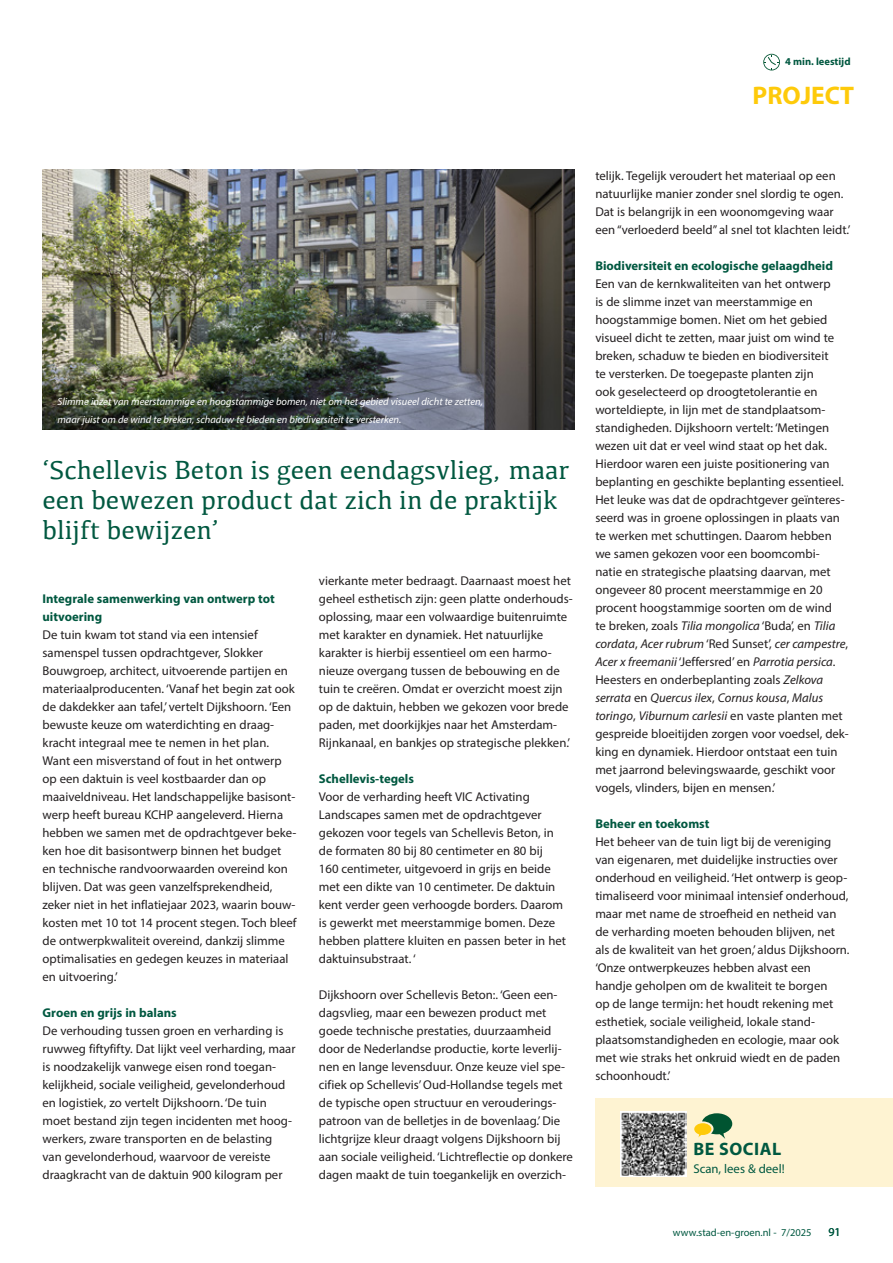
<style>
.page{position:relative;width:893px;height:1263px;background:#fff}
.page>*{position:absolute;margin:0;border:0;box-sizing:border-box;transform-origin:0 0}
.t1{font:27px/30px "Kefa";color:#005840}
.t2{font:700 25.5px "Myriad Pro";color:#feca0a}
.t3{font:700 18px "Myriad Pro";letter-spacing:.03em;color:#005840}
.t4{font:12.75px/18px "Myriad Pro";color:#231f20}
.t5{font:700 12.75px/18px "Myriad Pro";color:#005840}
.t6{font:12.75px "Myriad Pro";color:#005840}
.t7{font:12px "Myriad Pro";color:#005840}
.t8{font:italic 10.5px/18px "Myriad Pro";color:#fff}
.t9{font:10.5px "Myriad Pro";color:#005840}
.t10{font:700 10.5px "Myriad Pro";color:#005840}
.s1{font-style:italic}
</style>
<div class="page">
<img style="left:43px;top:170px;width:531px;height:259px">
<svg style="left:763px;top:54px;width:17px;height:16px"></svg>
<div style="left:595px;top:1098px;width:298px;height:88px;background:#fef3d2"></div>
<img style="left:621px;top:1111px;width:65px;height:66px">
<svg style="left:694px;top:1113px;width:38px;height:26px"></svg>
<p class="t10" style="left:785px;top:54px;width:67px">4 min. leestijd</p>
<h2 class="t2" style="left:753px;top:78px;width:103px">PROJECT</h2>
<p class="t8" style="left:57px;top:392px;width:427px">Slimme inzet van meerstammige en hoogstammige bomen, niet om het gebied visueel dicht te zetten, maar juist om de wind te breken, schaduw te bieden en biodiversiteit te versterken.</p>
<h1 class="t1" style="left:43px;top:454px;width:528px">‘Schellevis Beton is geen eendagsvlieg, maar een bewezen product dat zich in de praktijk blijft bewijzen’</h1>
<p class="t5" style="left:43px;top:589px;width:234px">Integrale samenwerking van ontwerp tot uitvoering</p>
<p class="t4" style="left:43px;top:626px;width:256px">De tuin kwam tot stand via een intensief samenspel tussen opdrachtgever, Slokker Bouwgroep, architect, uitvoerende partijen en materiaalproducenten. ‘Vanaf het begin zat ook de dakdekker aan tafel,’ vertelt Dijkshoorn. ‘Een bewuste keuze om waterdichting en draag&shy;kracht integraal mee te nemen in het plan.<br>Want een misverstand of fout in het ontwerp op een daktuin is veel kostbaarder dan op maaiveldniveau. Het landschappelijke basisont&shy;werp heeft bureau KCHP aangeleverd. Hierna hebben we samen met de opdrachtgever beke&shy;ken hoe dit basisontwerp binnen het budget en technische randvoorwaarden overeind kon blijven. Dat was geen vanzelfsprekendheid, zeker niet in het inflatiejaar 2023, waarin bouw&shy;kosten met 10 tot 14 procent stegen. Toch bleef de ontwerpkwaliteit overeind, dankzij slimme optimalisaties en gedegen keuzes in materiaal en uitvoering.’</p>
<p class="t5" style="left:43px;top:1003px;width:136px">Groen en grijs in balans</p>
<p class="t4" style="left:43px;top:1022px;width:254px">De verhouding tussen groen en verharding is ruwweg fiftyfifty. Dat lijkt veel verharding, maar is noodzakelijk vanwege eisen rond toegan&shy;kelijkheid, sociale veiligheid, gevelonderhoud en logistiek, zo vertelt Dijkshoorn. ‘De tuin moet bestand zijn tegen incidenten met hoog&shy;werkers, zware transporten en de belasting<br>van gevelonderhoud, waarvoor de vereiste draagkracht van de daktuin 900 kilogram per</p>
<p class="t4" style="left:319px;top:572px;width:255px">vierkante meter bedraagt. Daarnaast moest het geheel esthetisch zijn: geen platte onderhouds&shy;oplossing, maar een volwaardige buitenruimte met karakter en dynamiek. Het natuurlijke karakter is hierbij essentieel om een harmo&shy;nieuze overgang tussen de bebouwing en de tuin te creëren. Omdat er overzicht moest zijn op de daktuin, hebben we gekozen voor brede paden, met doorkijkjes naar het Amsterdam-Rijnkanaal, en bankjes op strategische plekken.’</p>
<p class="t5" style="left:319px;top:769px;width:97px">Schellevis-tegels</p>
<p class="t4" style="left:319px;top:788px;width:249px">Voor de verharding heeft VIC Activating Landscapes samen met de opdrachtgever gekozen voor tegels van Schellevis Beton, in de formaten 80 bij 80 centimeter en 80 bij<br>160 centimeter, uitgevoerd in grijs en beide met een dikte van 10 centimeter. De daktuin kent verder geen verhoogde borders. Daarom is gewerkt met meerstammige bomen. Deze hebben plattere kluiten en passen beter in het daktuinsubstraat. ‘</p>
<p class="t4" style="left:319px;top:986px;width:256px">Dijkshoorn over Schellevis Beton:. ‘Geen een&shy;dagsvlieg, maar een bewezen product met goede technische prestaties, duurzaamheid door de Nederlandse productie, korte leverlij&shy;nen en lange levensduur. Onze keuze viel spe&shy;cifiek op Schellevis’ Oud-Hollandse tegels met de typische open structuur en verouderings&shy;patroon van de belletjes in de bovenlaag.’ Die lichtgrijze kleur draagt volgens Dijkshoorn bij aan sociale veiligheid. ‘Lichtreflectie op donkere dagen maakt de tuin toegankelijk en overzich-</p>
<p class="t4" style="left:595px;top:167px;width:257px">telijk. Tegelijk veroudert het materiaal op een natuurlijke manier zonder snel slordig te ogen.<br>Dat is belangrijk in een woonomgeving waar een “verloederd beeld” al snel tot klachten leidt.’</p>
<p class="t5" style="left:595px;top:257px;width:239px">Biodiversiteit en ecologische gelaagdheid</p>
<p class="t4" style="left:595px;top:275px;width:255px">Een van de kernkwaliteiten van het ontwerp<br>is de slimme inzet van meerstammige en hoogstammige bomen. Niet om het gebied visueel dicht te zetten, maar juist om wind te breken, schaduw te bieden en biodiversiteit<br>te versterken. De toegepaste planten zijn<br>ook geselecteerd op droogtetolerantie en worteldiepte, in lijn met de standplaatsom&shy;standigheden. Dijkshoorn vertelt: ‘Metingen wezen uit dat er veel wind staat op het dak.<br>Hierdoor waren een juiste positionering van beplanting en geschikte beplanting essentieel.<br>Het leuke was dat de opdrachtgever geïnteres&shy;seerd was in groene oplossingen in plaats van te werken met schuttingen. Daarom hebben we samen gekozen voor een boomcombi&shy;natie en strategische plaatsing daarvan, met ongeveer 80 procent meerstammige en 20 procent hoogstammige soorten om de wind<br>te breken, zoals <span class="s1">Tilia mongolica</span> ‘Buda’, en <span class="s1">Tilia cordata</span>, <span class="s1">Acer rubrum</span> ‘Red Sunset’, <span class="s1">cer campestre</span>, <span class="s1">Acer x freemanii</span> ‘Jeffersred’ en <span class="s1">Parrotia persica</span>.<br>Heesters en onderbeplanting zoals <span class="s1">Zelkova serrata</span> en <span class="s1">Quercus ilex</span>, <span class="s1">Cornus kousa</span>, <span class="s1">Malus toringo</span>, <span class="s1">Viburnum carlesii</span> en vaste planten met gespreide bloeitijden zorgen voor voedsel, dek&shy;king en dynamiek. Hierdoor ontstaat een tuin met jaarrond belevingswaarde, geschikt voor vogels, vlinders, bijen en mensen.’</p>
<p class="t5" style="left:595px;top:815px;width:116px">Beheer en toekomst</p>
<p class="t4" style="left:595px;top:833px;width:256px">Het beheer van de tuin ligt bij de vereniging van eigenaren, met duidelijke instructies over onderhoud en veiligheid. ‘Het ontwerp is geop&shy;timaliseerd voor minimaal intensief onderhoud, maar met name de stroefheid en netheid van de verharding moeten behouden blijven, net als de kwaliteit van het groen,’ aldus Dijkshoorn. ‘Onze ontwerpkeuzes hebben alvast een handje geholpen om de kwaliteit te borgen<br>op de lange termijn: het houdt rekening met esthetiek, sociale veiligheid, lokale stand&shy;plaatsomstandigheden en ecologie, maar ook met wie straks het onkruid wiedt en de paden schoonhoudt.’</p>
<h3 class="t3" style="left:693px;top:1137px;width:89px">BE SOCIAL</h3>
<p class="t6" style="left:693px;top:1161px;width:93px">Scan, lees &amp; deel!</p>
<p class="t9" style="left:673px;top:1226px;width:140px">www.stad-en-groen.nl - 7/2025</p>
<p class="t7" style="left:828px;top:1224px;width:14px">91</p>
</div>
